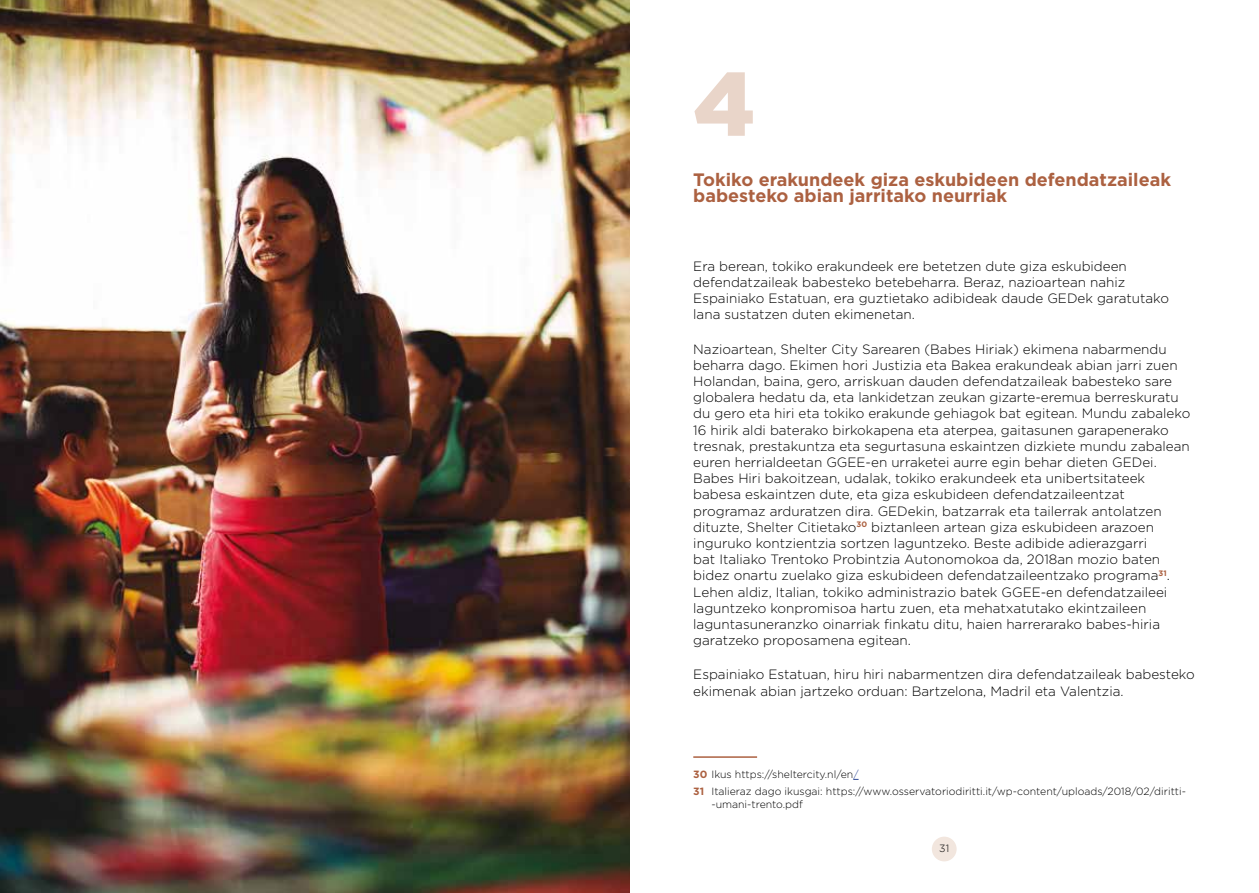
<style>
.page{position:relative;width:1259px;height:893px;background:#fff}
.page>*{position:absolute;margin:0;border:0;box-sizing:border-box;transform-origin:0 0}
.t1{font:900 90px "Gotham";color:#e9d5c9}
.t2{font:700 18px/16.2px "Gotham";color:#ac6141}
.t3{font:300 13.5px/16.2px "Gotham";color:#000}
.t4{font:300 10.5px/17px "Gotham";color:#000}
.s1{font-weight:700;color:#ac6141}
.s2{color:#304a97}
</style>
<div class="page">
<div style="left:932px;top:837px;width:24px;height:24px;background:#f2e6de;border-radius:50%"></div>
<hr style="left:693px;top:756px;width:64px;height:2px;background:#ac6141">
<img style="left:0;top:0;width:629px;height:893px">
<h1 class="t1" style="left:693px;top:42px;width:64px">4</h1>
<h2 class="t2" style="left:693px;top:172px;width:479px">Tokiko erakundeek giza eskubideen defendatzaileak babesteko abian jarritako neurriak</h2>
<p class="t3" style="left:693px;top:258px;width:477px">Era berean, tokiko erakundeek ere betetzen dute giza eskubideen defendatzaileak babesteko betebeharra. Beraz, nazioartean nahiz Espainiako Estatuan, era guztietako adibideak daude GEDek garatutako lana sustatzen duten ekimenetan.</p>
<p class="t3" style="left:693px;top:340px;width:498px">Nazioartean, Shelter City Sarearen (Babes Hiriak) ekimena nabarmendu beharra dago. Ekimen hori Justizia eta Bakea erakundeak abian jarri zuen Holandan, baina, gero, arriskuan dauden defendatzaileak babesteko sare globalera hedatu da, eta lankidetzan zeukan gizarte-eremua berreskuratu du gero eta hiri eta tokiko erakunde gehiagok bat egitean. Mundu zabaleko 16 hirik aldi baterako birkokapena eta aterpea, gaitasunen garapenerako tresnak, prestakuntza eta segurtasuna eskaintzen dizkiete mundu zabalean euren herrialdeetan GGEE-en urraketei aurre egin behar dieten GEDei.<br>Babes Hiri bakoitzean, udalak, tokiko erakundeek eta unibertsitateek babesa eskaintzen dute, eta giza eskubideen defendatzaileentzat programaz arduratzen dira. GEDekin, batzarrak eta tailerrak antolatzen dituzte, Shelter Citietako<sup>30</sup> biztanleen artean giza eskubideen arazoen inguruko kontzientzia sortzen laguntzeko. Beste adibide adierazgarri<br>bat Italiako Trentoko Probintzia Autonomokoa da, 2018an mozio baten bidez onartu zuelako giza eskubideen defendatzaileentzako programa<sup>31</sup>.<br>Lehen aldiz, Italian, tokiko administrazio batek GGEE-en defendatzaileei laguntzeko konpromisoa hartu zuen, eta mehatxatutako ekintzaileen laguntasuneranzko oinarriak finkatu ditu, haien harrerarako babes-hiria garatzeko proposamena egitean.</p>
<p class="t3" style="left:693px;top:666px;width:503px">Espainiako Estatuan, hiru hiri nabarmentzen dira defendatzaileak babesteko ekimenak abian jartzeko orduan: Bartzelona, Madril eta Valentzia.</p>
<p class="t4" style="left:693px;top:766px;width:494px"><span class="s1">30</span> Ikus https://sheltercity.nl/en<span class="s2">/<br></span><span class="s1">31</span> Italieraz dago ikusgai: https://www.osservatoriodiritti.it/wp-content/uploads/2018/02/diritti-</p>
<p class="t4" style="left:711px;top:795px;width:93px">-umani-trento.pdf</p>
<p class="t4" style="left:939px;top:840px;width:11px">31</p>
</div>
